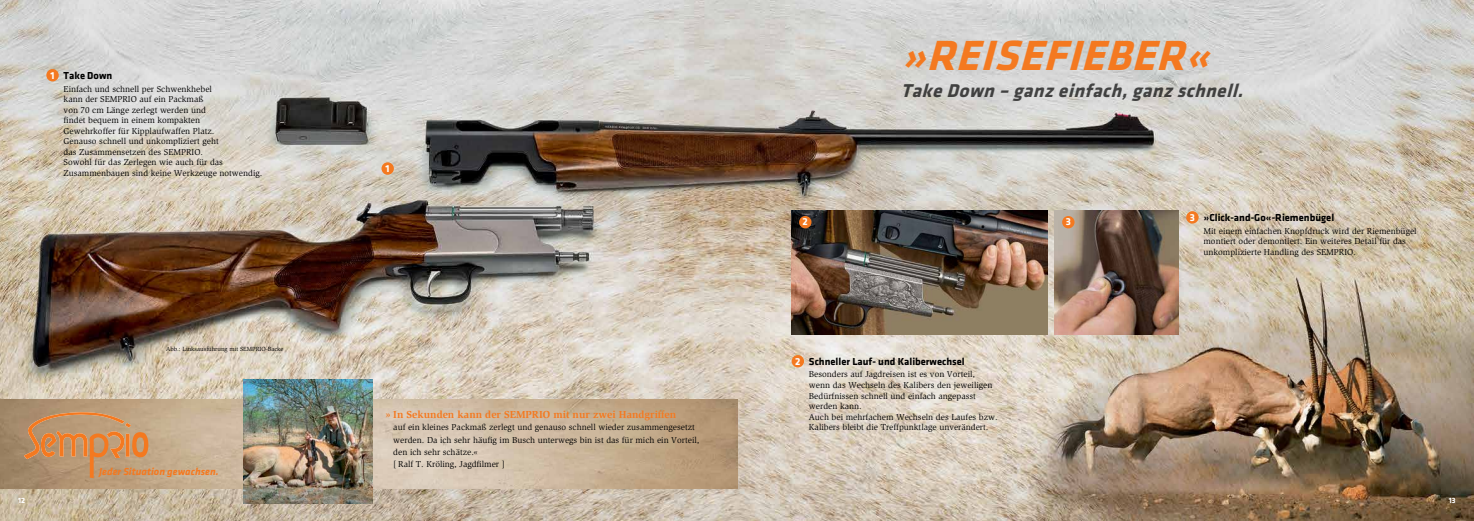
<style>
.page{position:relative;width:1474px;height:521px;background:#fff}
.page>*{position:absolute;margin:0;border:0;box-sizing:border-box;transform-origin:0 0}
.t1{font:italic 700 43.75px "Klavika";color:#f47920}
.t2{font:italic 700 19.25px "Klavika";color:#000}
.t3{font:700 10.5px "Klavika";color:#000}
.t4{font:700 10.5px "Slimbach Std";color:#f47920}
.t5{font:italic 700 10.5px "Klavika";color:#f47920}
.t6{font:700 10.5px "Klavika";color:#fff}
.t7{font:8.75px/10.5px "Slimbach Std";color:#000}
.t8{font:700 7.88px "Klavika";color:#fff}
.t9{font:6.12px "Slimbach Std";color:#000}
</style>
<div class="page">
<img style="left:0;top:0;width:1473px;height:521px">
<div style="left:791px;top:355px;width:13px;height:12px;background:#f47920;border-radius:50%"></div>
<div style="left:1186px;top:211px;width:12px;height:13px;background:#f47920;border-radius:50%"></div>
<div style="left:46px;top:69px;width:13px;height:12px;background:#f47920;border-radius:50%"></div>
<img style="left:791px;top:211px;width:256px;height:124px">
<div style="left:381px;top:162px;width:13px;height:13px;background:#f47920;border-radius:50%"></div>
<div style="left:799px;top:216px;width:12px;height:12px;background:#f47920;border-radius:50%"></div>
<img style="left:1054px;top:211px;width:124px;height:124px">
<div style="left:1062px;top:216px;width:12px;height:12px;background:#f47920;border-radius:50%"></div>
<img style="left:0;top:399px;width:737px;height:90px">
<img style="left:243px;top:379px;width:129px;height:125px">
<svg style="left:24px;top:412px;width:124px;height:66px;background:#c39265"></svg>
<p class="t6" style="left:50px;top:69px;width:6px">1</p>
<p class="t3" style="left:64px;top:70px;width:50px">Take Down</p>
<p class="t7" style="left:64px;top:84px;width:200px">Einfach und schnell per Schwenkhebel<br>kann der SEMPRIO auf ein Packmaß<br>von 70 cm Länge zerlegt werden und<br>findet bequem in einem kompakten<br>Gewehrkoffer für Kipplaufwaffen Platz.<br>Genauso schnell und unkompliziert geht<br>das Zusammensetzen des SEMPRIO.<br>Sowohl für das Zerlegen wie auch für das Zusammenbauen sind keine Werkzeuge notwendig.</p>
<p class="t9" style="left:166px;top:345px;width:119px">Abb.: Linksausführung mit SEMPRIO-Backe</p>
<p class="t5" style="left:99px;top:466px;width:121px">Jeder Situation gewachsen.</p>
<p class="t6" style="left:385px;top:163px;width:6px">1</p>
<p class="t4" style="left:386px;top:408px;width:292px">» In Sekunden kann der SEMPRIO mit nur zwei Handgriffen</p>
<p class="t7" style="left:393px;top:421px;width:308px;line-height:12.2px">auf ein kleines Packmaß zerlegt und genauso schnell wieder zusammengesetzt werden. Da ich sehr häufig im Busch unterwegs bin ist das für mich ein Vorteil, den ich sehr schätze.«<br>[ Ralf T. Kröling, Jagdfilmer ]</p>
<h1 class="t1" style="left:900px;top:32px;width:323px">»REISEFIEBER«</h1>
<h2 class="t2" style="left:900px;top:80px;width:349px">TakeDown –ganzeinfach,ganzschnell.</h2>
<p class="t6" style="left:802px;top:216px;width:7px">2</p>
<p class="t6" style="left:1065px;top:216px;width:7px">3</p>
<p class="t6" style="left:795px;top:355px;width:7px">2</p>
<p class="t3" style="left:809px;top:355px;width:157px">Schneller Lauf- und Kaliberwechsel</p>
<p class="t7" style="left:809px;top:369px;width:190px">Besonders auf Jagdreisen ist es von Vorteil, wenn das Wechseln des Kalibers den jeweiligen Bedürfnissen schnell und einfach angepasst werden kann.<br>Auch bei mehrfachem Wechseln des Laufes bzw.<br>Kalibers bleibt die Treffpunktlage unverändert.</p>
<p class="t6" style="left:1189px;top:211px;width:7px">3</p>
<p class="t3" style="left:1203px;top:211px;width:132px">»Click-and-Go«-Riemenbügel</p>
<p class="t7" style="left:1203px;top:225px;width:215px">Mit einem einfachen Knopfdruck wird der Riemenbügel montiert oder demontiert. Ein weiteres Detail für das unkomplizierte Handling des SEMPRIO.</p>
<p class="t8" style="left:18px;top:496px;width:9px">12</p>
<p class="t8" style="left:1448px;top:496px;width:8px">13</p>
</div>
